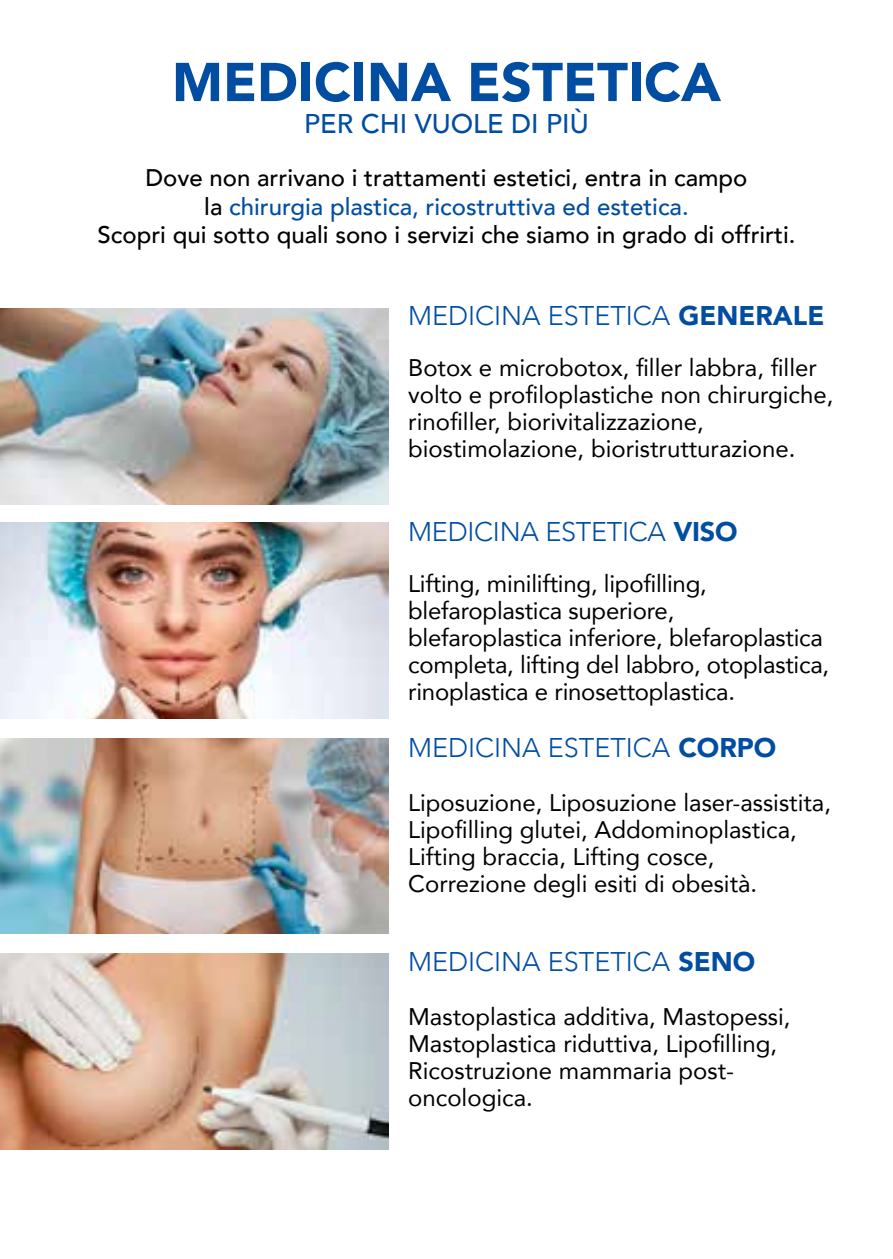
<style>
.page{position:relative;width:893px;height:1259px;background:#fff}
.page>*{position:absolute;margin:0;border:0;box-sizing:border-box;transform-origin:0 0}
.t1{font:900 54px "Avenir";color:#004da2}
.t2{font:300 27px "Avenir";color:#004da2}
.t3{font:500 27px "Avenir";color:#004da2}
.t4{font:24px/27px "Avenir";color:#000}
.t5{font:500 24px/28.8px "Avenir";color:#000;text-align:center}
.s1{color:#004da2}
.s2{font-weight:900}
</style>
<div class="page">
<img style="left:0;top:308px;width:388px;height:196px">
<img style="left:0;top:954px;width:388px;height:195px">
<img style="left:0;top:522px;width:388px;height:196px">
<img style="left:0;top:738px;width:388px;height:196px">
<h1 class="t1" style="left:172px;top:36px;width:550px">MEDICINA ESTETICA</h1>
<p class="t3" style="left:304px;top:101px;width:286px">PER CHI VUOLE DI PIÙ</p>
<p class="t5" style="left:98px;top:162px;width:699px">Dove non arrivano i trattamenti estetici, entra in campo<br>la <span class="s1">chirurgia plastica, ricostruttiva ed estetica.<br></span>Scopri qui sotto quali sono i servizi che siamo in grado di offrirti.</p>
<p class="t2" style="left:408px;top:299px;width:418px">MEDICINA ESTETICA <span class="s2">GENERALE</span></p>
<p class="t4" style="left:408px;top:353px;width:427px">Botox e microbotox, filler labbra, filler volto e profiloplastiche non chirurgiche, rinofiller, biorivitalizzazione, biostimolazione, bioristrutturazione.</p>
<p class="t2" style="left:408px;top:516px;width:331px">MEDICINA ESTETICA <span class="s2">VISO</span></p>
<p class="t4" style="left:408px;top:569px;width:423px">Lifting, minilifting, lipofilling, blefaroplastica superiore, blefaroplastica inferiore, blefaroplastica completa, lifting del labbro, otoplastica, rinoplastica e rinosettoplastica.</p>
<p class="t2" style="left:408px;top:731px;width:370px">MEDICINA ESTETICA <span class="s2">CORPO</span></p>
<p class="t4" style="left:408px;top:788px;width:424px">Liposuzione, Liposuzione laser-assistita, Lipofilling glutei, Addominoplastica, Lifting braccia, Lifting cosce, Correzione degli esiti di obesità.</p>
<p class="t2" style="left:408px;top:946px;width:349px">MEDICINA ESTETICA <span class="s2">SENO</span></p>
<p class="t4" style="left:408px;top:1002px;width:384px">Mastoplastica additiva, Mastopessi,<br>Mastoplastica riduttiva, Lipofilling,<br>Ricostruzione mammaria post&shy;oncologica.</p>
</div>
